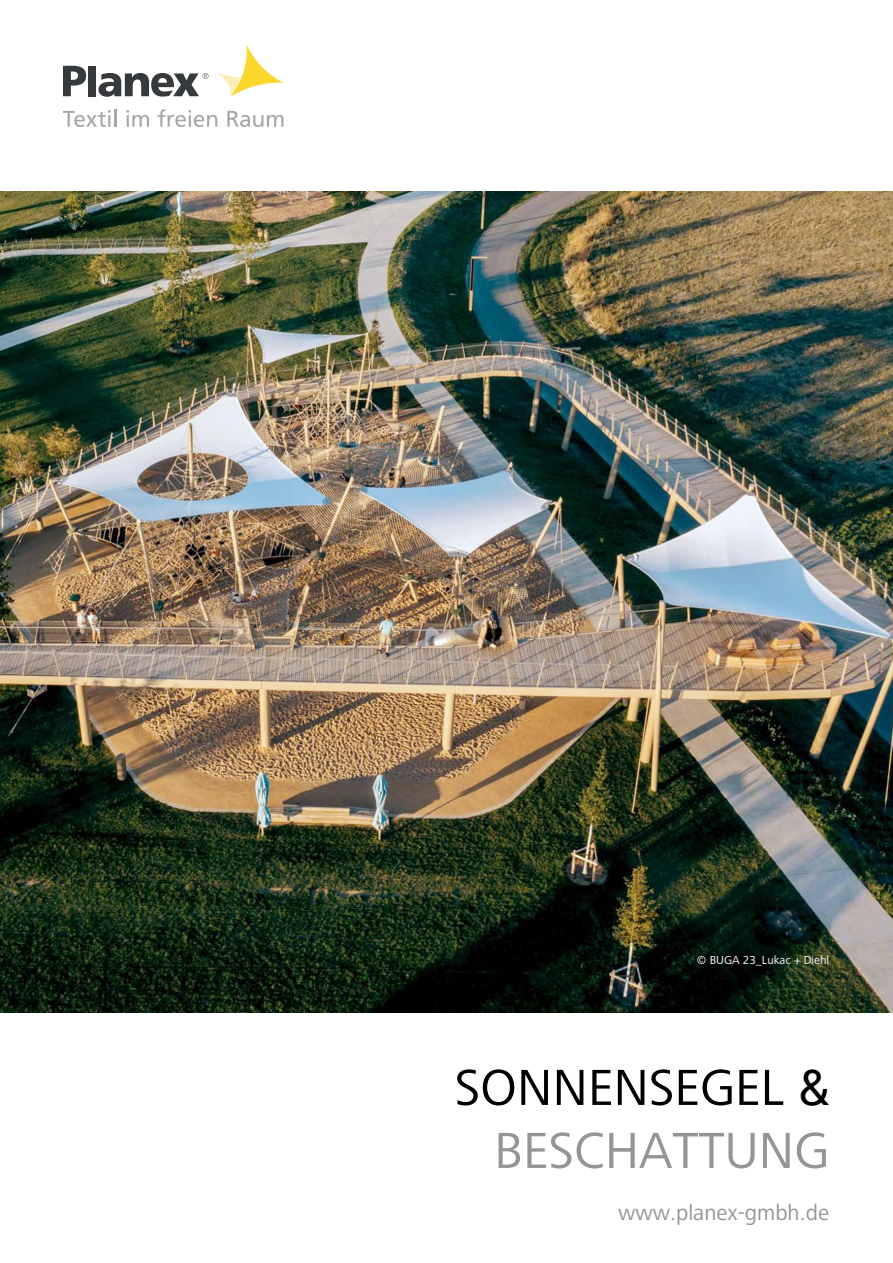
<style>
.page{position:relative;width:893px;height:1263px;background:#fff}
.page>*{position:absolute;margin:0;border:0;box-sizing:border-box;transform-origin:0 0}
.t1{font:52.5px/63px "Frutiger Next LT";color:#000;text-align:right}
.t2{font:22.5px "Frutiger Next LT";color:#939598}
.t3{font:12px "Frutiger Next LT";color:#fff}
.s1{font-family:"Roboto";font-size:49.5px}
.s2{color:#939598}
</style>
<div class="page">
<svg style="left:64px;top:66px;width:22px;height:30px"></svg>
<div style="left:88px;top:66px;width:8px;height:30px;background:#373a3c"></div>
<svg style="left:216px;top:45px;width:67px;height:52px"></svg>
<svg style="left:64px;top:110px;width:52px;height:17px"></svg>
<svg style="left:127px;top:110px;width:22px;height:17px"></svg>
<svg style="left:158px;top:109px;width:59px;height:18px"></svg>
<svg style="left:227px;top:111px;width:56px;height:16px"></svg>
<svg style="left:99px;top:73px;width:109px;height:24px"></svg>
<img style="left:0;top:191px;width:893px;height:821px">
<p class="t3" style="left:697px;top:953px;width:134px">© BUGA 23_Lukac + Diehl</p>
<p class="t1" style="left:455px;top:1056px;width:376px">SONNENSEGEL <span class="s1">&amp;<br></span><span class="s2">BESCHATTUNG</span></p>
<p class="t2" style="left:618px;top:1200px;width:213px">www.planex-gmbh.de</p>
</div>
